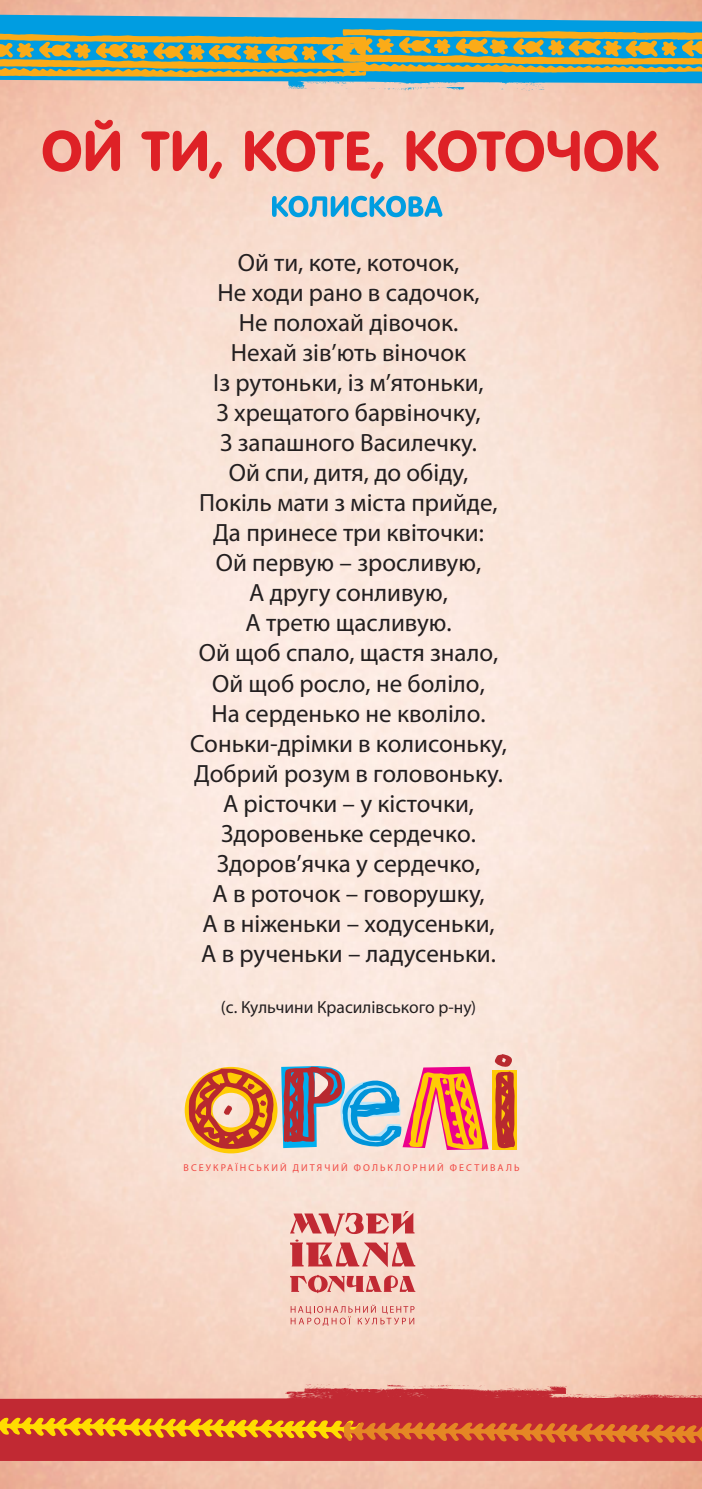
<style>
.page{position:relative;width:702px;height:1489px;background:#fff}
.page>*{position:absolute;margin:0;border:0;box-sizing:border-box;transform-origin:0 0}
.t1{font:25px/30px "Myriad Pro";color:#231f20;text-align:center}
.t2{font:17.5px "Myriad Pro";color:#231f20}
.t3{font:10px "Myriad Pro";letter-spacing:.21em;color:#f04a45}
</style>
<div class="page">
<img style="left:0;top:0;width:702px;height:1488px">
<svg style="left:0;top:14px;width:702px;height:15px;background:#41a6d1"></svg>
<svg style="left:0;top:29px;width:702px;height:62px;background:#94a980"></svg>
<svg style="left:284px;top:1383px;width:418px;height:14px;background:#e08d83"></svg>
<div style="left:0;top:1397px;width:702px;height:63px;background:#c12933"></div>
<svg style="left:0;top:1415px;width:702px;height:30px;background:#d35d26"></svg>
<div style="left:492px;top:1069px;width:24px;height:80px;background:#ffcb05"></div>
<svg style="left:185px;top:1065px;width:303px;height:88px;background:#cd9e8b"></svg>
<svg style="left:494px;top:1054px;width:23px;height:94px"></svg>
<svg style="left:290px;top:1210px;width:125px;height:57px;background:#e19490"></svg>
<svg style="left:290px;top:1274px;width:125px;height:18px;background:#de8885"></svg>
<svg style="left:290px;top:1304px;width:124px;height:21px;background:#eebcb0"></svg>
<svg style="left:43px;top:120px;width:77px;height:52px;background:#e97870"></svg>
<svg style="left:141px;top:131px;width:81px;height:48px;background:#ec8e84"></svg>
<svg style="left:245px;top:130px;width:138px;height:49px;background:#ec8881"></svg>
<svg style="left:406px;top:130px;width:252px;height:42px;background:#e97871"></svg>
<svg style="left:272px;top:196px;width:170px;height:21px;background:#72b8d6"></svg>
<p class="t1" style="left:190px;top:247px;width:318px">Ой ти, коте, коточок,<br>Не ходи рано в садочок,<br>Не полохай дівочок.<br>Нехай зів’ють віночок<br>Із рутоньки, із м’ятоньки,<br>З хрещатого барвіночку,<br>З запашного Василечку.<br>Ой спи, дитя, до обіду,<br>Покіль мати з міста прийде,<br>Да принесе три квіточки:<br>Ой первую – зросливую,<br>А другу сонливую,<br>А третю щасливую.<br>Ой щоб спало, щастя знало,<br>Ой щоб росло, не боліло,<br>На серденько не кволіло.<br>Соньки-дрімки в колисоньку,<br>Добрий розум в головоньку.<br>А рісточки – у кісточки,<br>Здоровеньке сердечко.<br>Здоров’ячка у сердечко,<br>А в роточок – говорушку,<br>А в ніженьки – ходусеньки,<br>А в рученьки – ладусеньки.</p>
<p class="t2" style="left:221px;top:995px;width:257px">(с. Кульчини Красилівського р-ну)</p>
<p class="t3" style="left:183px;top:1160px;width:337px">ВСЕУКРАЇНСЬКИЙ ДИТЯЧИЙ ФОЛЬКЛОРНИЙ ФЕСТИВАЛЬ</p>
</div>
